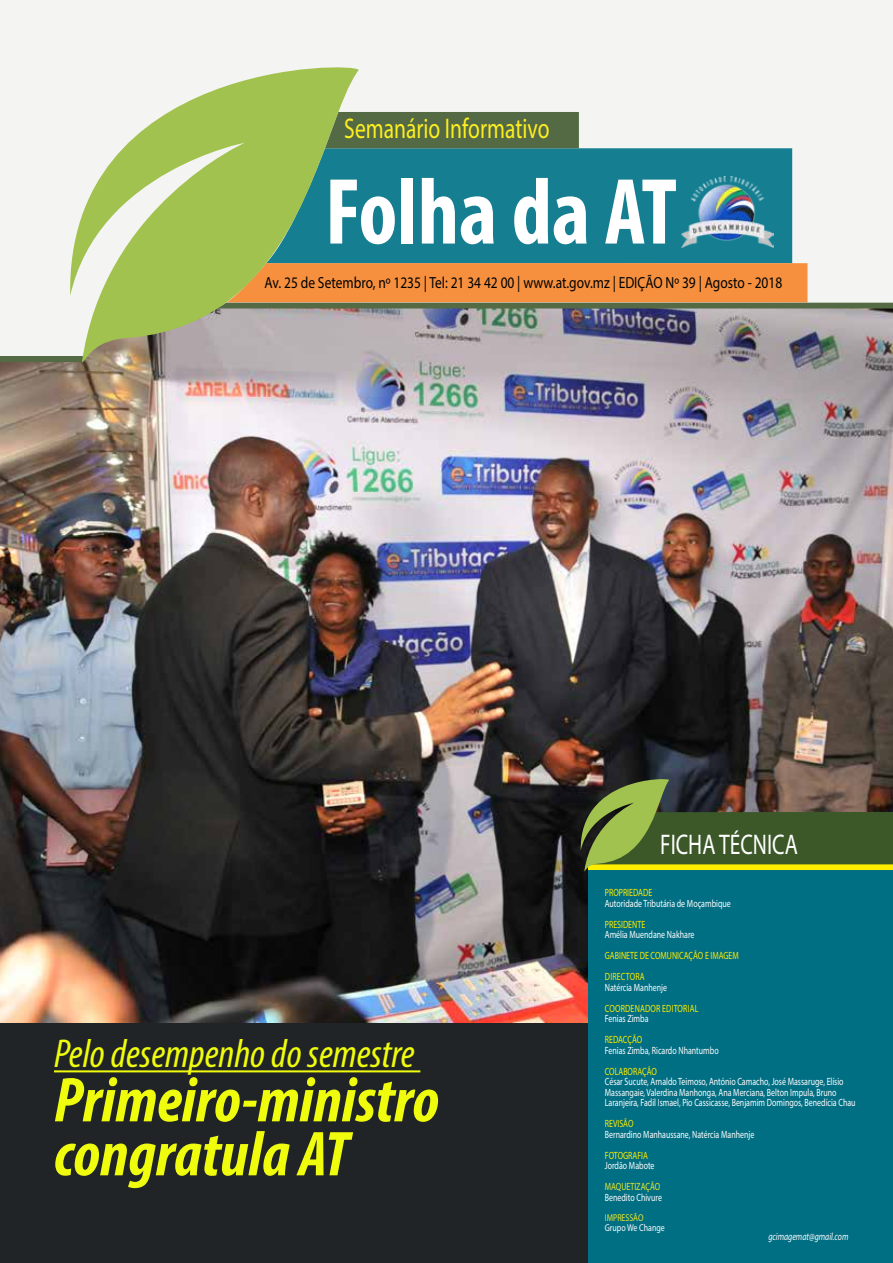
<style>
.page{position:relative;width:893px;height:1263px;background:#fff}
.page>*{position:absolute;margin:0;border:0;box-sizing:border-box;transform-origin:0 0}
.t1{font:700 condensed 94.8px "Myriad Pro";color:#fff;scale:.95 1}
.t2{font:italic 700 condensed 63.9px/54px "Myriad Pro";color:#effc0d}
.t3{font:italic condensed 40.5px "Myriad Pro";color:#effc0d}
.t4{font:28.5px "Myriad Pro";color:#feef21;scale:.75 1}
.t5{font:28.5px "Myriad Pro";color:#fff;scale:.75 1}
.t6{font:16.2px "Myriad Pro";color:#000101;scale:.83 1}
.t7{font:10.5px/10.5px "Myriad Pro";color:#fff;scale:.75 1}
.t8{font:10.5px/21px "Myriad Pro";color:#ffed00;scale:.75 1}
.t9{font:10.5px "Myriad Pro";color:#fe0;scale:.75 1}
.t10{font:italic 10.5px "Myriad Pro";color:#fff;scale:.75 1}
.t11{font:10.5px "Myriad Pro";color:#eee828;scale:.75 1}
.t12{font:9.9px "Myriad Pro";color:#fff;scale:.8 1}
.t13{font:9.9px "Myriad Pro";color:#eee828;scale:.8 1}
</style>
<div class="page">
<img style="left:0;top:356px;width:893px;height:668px">
<svg style="left:0;top:0;width:893px;height:356px;fill:#f4f4f3"></svg>
<div style="left:359px;top:148px;width:433px;height:115px;background:#157e91"></div>
<div style="left:359px;top:112px;width:220px;height:36px;background:#546a44"></div>
<svg style="left:359px;top:263px;width:534px;height:45px"></svg>
<div style="left:0;top:356px;width:82px;height:6px;background:#546a44"></div>
<svg style="left:66px;top:61px;width:293px;height:302px;fill:#a1c24e"></svg>
<img style="left:682px;top:177px;width:91px;height:71px">
<div style="left:0;top:1024px;width:589px;height:239px;background:#202427"></div>
<div style="left:588px;top:870px;width:305px;height:393px;background:#006e83"></div>
<svg style="left:579px;top:777px;width:314px;height:94px"></svg>
<hr style="left:54px;top:1070px;width:366px;height:2px;background:#effc0d">
<h3 class="t4" style="left:344px;top:111px;width:275px">Semanário Informativo</h3>
<h1 class="t1" style="left:325px;top:153px;width:372px">Folha da AT</h1>
<h3 class="t6" style="left:265px;top:272px;width:625px">Av. 25 de Setembro, nº 1235 | Tel: 21 34 42 00 | www.at.gov.mz | EDIÇÃO Nº 39 | Agosto - 2018</h3>
<h3 class="t3" style="left:54px;top:1029px;width:362px">Pelo desempenho do semestre</h3>
<h2 class="t2" style="left:54px;top:1072px;width:387px">Primeiro-ministro congratula AT</h2>
<h3 class="t5" style="left:660px;top:826px;width:185px">FICHA TÉCNICA</h3>
<p class="t8" style="left:605px;top:882px;width:65px">PROPRIEDADE</p>
<p class="t7" style="left:605px;top:898px;width:169px">Autoridade Tributária de Moçambique</p>
<p class="t8" style="left:605px;top:914px;width:55px">PRESIDENTE</p>
<p class="t7" style="left:605px;top:929px;width:121px">Amélia Muendane Nakhare</p>
<p class="t8" style="left:605px;top:945px;width:180px">GABINETE DE COMUNICAÇÃO E IMAGEM<br>Directora</p>
<p class="t7" style="left:605px;top:982px;width:85px">Natércia Manhenje</p>
<p class="t9" style="left:605px;top:1002px;width:14px">Coordenador</p>
<p class="t9" style="left:662px;top:1002px;width:7px">editoria</p>
<p class="t9" style="left:695px;top:1002px;width:6px">l</p>
<p class="t7" style="left:605px;top:1013px;width:60px">Fenias Zimba</p>
<p class="t8" style="left:605px;top:1029px;width:51px">REDACÇÃO</p>
<p class="t7" style="left:605px;top:1045px;width:153px">Fenias Zimba, Ricardo Nhantumbo</p>
<p class="t8" style="left:605px;top:1061px;width:71px">COLABORAÇÃO</p>
<p class="t7" style="left:605px;top:1076px;width:336px">César Sucute, Arnaldo Teimoso, António Camacho, José Massaruge, Elísio<br>Massangaie, Valerdina Manhonga, Ana Merciana, Belton Impula, Bruno<br>Laranjeira, Fadil Ismael, Pio Cassicasse, Benjamim Domingos, Benedícia Chau</p>
<p class="t8" style="left:605px;top:1113px;width:40px">REVISÃO</p>
<p class="t7" style="left:605px;top:1129px;width:201px">Bernardino Manhaussane, Natércia Manhenje</p>
<p class="t9" style="left:605px;top:1149px;width:59px">FOTOGRAFIA</p>
<p class="t7" style="left:605px;top:1160px;width:68px">Jordão Mabote</p>
<p class="t11" style="left:605px;top:1180px;width:75px">MAQUETIZAÇÃO</p>
<p class="t7" style="left:605px;top:1192px;width:78px">Benedito Chivure</p>
<p class="t13" style="left:605px;top:1211px;width:50px">IMPRESSÃO</p>
<p class="t12" style="left:605px;top:1222px;width:77px">Grupo We Change</p>
<p class="t10" style="left:768px;top:1230px;width:108px">gcimagemat@gmail.com</p>
</div>
